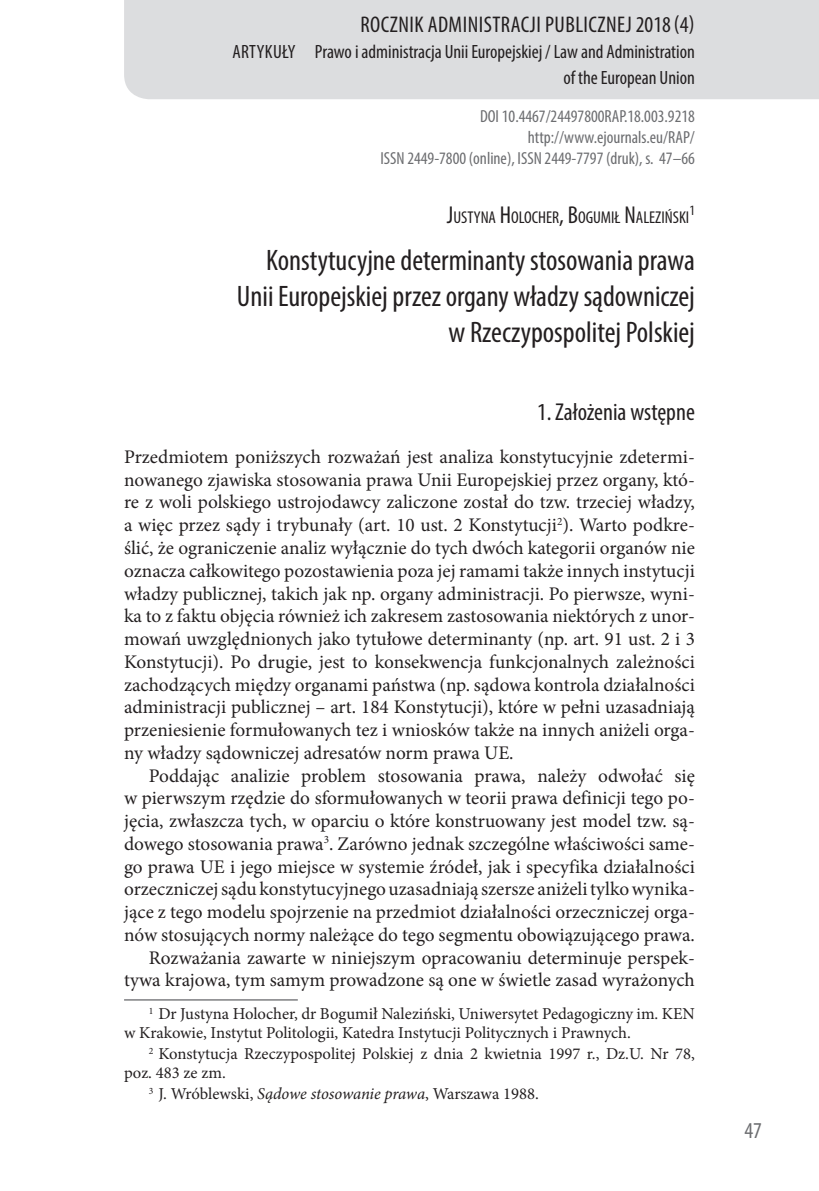
<style>
.page{position:relative;width:819px;height:1191px;background:#fff}
.page>*{position:absolute;margin:0;border:0;box-sizing:border-box;transform-origin:0 0}
.t1{font:condensed 29.75px/35.7px "Myriad Pro";color:#231f20;text-align:right}
.t2{font:condensed 24.5px "Myriad Pro";color:#231f20}
.t3{font:condensed 22.75px "Myriad Pro";letter-spacing:.02em;color:#231f20}
.t4{font:condensed 22.75px "Myriad Pro";color:#6c6d70}
.t5{font:19.25px/22.8px "Minion Pro";color:#231f20;text-align:justify}
.t6{font:condensed 19.25px/25.9px "Myriad Pro";color:#231f20;text-align:right}
.t7{font:condensed 17.5px/21px "Myriad Pro";color:#6c6d70;text-align:right}
.t8{font:condensed 17.15px "Myriad Pro";color:#231f20}
.t9{font:16.62px/19.2px "Minion Pro";color:#231f20}
.t10{font:condensed 14.35px "Myriad Pro";color:#231f20}
.s1{font-size:24.5px}
.s2{font-style:italic}
</style>
<div class="page">
<div style="left:124px;top:0;width:695px;height:99px;background:#dcdddf"></div>
<hr style="left:124px;top:999px;width:174px;height:1px;background:#6c6d70">
<p class="t3" style="left:360px;top:11px;width:335px">ROCZNIK ADMINISTRACJI PUBLICZNEJ 2018(4)</p>
<p class="t6" style="left:232px;top:39px;width:464px">ARTYKUŁY Prawo i administracja Unii Europejskiej / Law and Administration of the European Union</p>
<p class="t7" style="left:380px;top:106px;width:316px">DOI 10.4467/24497800RAP.18.003.9218 http://www.ejournals.eu/RAP/<br>ISSN 2449-7800 (online), ISSN 2449-7797 (druk), s. 47–66</p>
<p class="t8" style="left:447px;top:207px;width:244px"><span class="s1">J</span>USTYNA <span class="s1">H</span>OLOCHER<span class="s1">, B</span>OGUMIŁ <span class="s1">N</span>ALEZIŃSKI</p>
<p class="t10" style="left:689px;top:202px;width:7px">1</p>
<h1 class="t1" style="left:237px;top:242px;width:459px">Konstytucyjne determinanty stosowania prawa<br>Unii Europejskiej przez organy władzy sądowniczej w Rzeczypospolitej Polskiej</h1>
<p class="t2" style="left:537px;top:397px;width:159px">1. Założenia wstępne</p>
<p class="t5" style="left:124px;top:445px;width:572px">Przedmiotem poniższych rozważań jest analiza konstytucyjnie zdetermi&shy;nowanego zjawiska stosowania prawa Unii Europejskiej przez organy, któ&shy;re z woli polskiego ustrojodawcy zaliczone został do tzw. trzeciej władzy, a więc przez sądy i trybunały (art. 10 ust. 2 Konstytucji<sup>2</sup>). Warto podkre&shy;ślić, że ograniczenie analiz wyłącznie do tych dwóch kategorii organów nie oznacza całkowitego pozostawienia poza jej ramami także innych instytucji władzy publicznej, takich jak np. organy administracji. Po pierwsze, wyni&shy;ka to z faktu objęcia również ich zakresem zastosowania niektórych z unor&shy;mowań uwzględnionych jako tytułowe determinanty (np. art. 91 ust. 2 i 3<br>Konstytucji). Po drugie, jest to konsekwencja funkcjonalnych zależności zachodzących między organami państwa (np. sądowa kontrola działalności administracji publicznej – art. 184 Konstytucji), które w pełni uzasadniają przeniesienie formułowanych tez i wniosków także na innych aniżeli orga&shy;ny władzy sądowniczej adresatów norm prawa UE.</p>
<p class="t5" style="left:124px;top:764px;width:572px;text-align:right">Poddając analizie problem stosowania prawa, należy odwołać się<br>w pierwszym rzędzie do sformułowanych w teorii prawa definicji tego po&shy;jęcia, zwłaszcza tych, w oparciu o które konstruowany jest model tzw. są&shy;dowego stosowania prawa<sup>3</sup>. Zarówno jednak szczególne właściwości same&shy;go prawa UE i jego miejsce w systemie źródeł, jak i specyfika działalności orzeczniczej sądu konstytucyjnego uzasadniają szersze aniżeli tylko wynika&shy;jące z tego modelu spojrzenie na przedmiot działalności orzeczniczej orga&shy;nów stosujących normy należące do tego segmentu obowiązującego prawa.<br>Rozważania zawarte w niniejszym opracowaniu determinuje perspek&shy;tywa krajowa, tym samym prowadzone są one w świetle zasad wyrażonych</p>
<p class="t9" style="left:124px;top:1004px;width:572px;text-indent:25px"><sup>1</sup> Dr Justyna Holocher, dr Bogumił Naleziński, Uniwersytet Pedagogiczny im. KEN w Krakowie, Instytut Politologii, Katedra Instytucji Politycznych i Prawnych.</p>
<p class="t9" style="left:149px;top:1044px;width:547px"><sup>2</sup> Konstytucja Rzeczypospolitej Polskiej z dnia 2 kwietnia 1997 r., Dz.U. Nr 78,</p>
<p class="t9" style="left:124px;top:1063px;width:103px">poz. 483 ze zm.</p>
<p class="t9" style="left:149px;top:1084px;width:391px"><sup>3</sup> J. Wróblewski, <span class="s2">Sądowe stosowanie prawa</span>, Warszawa 1988.</p>
<p class="t4" style="left:744px;top:1116px;width:19px">47</p>
</div>
